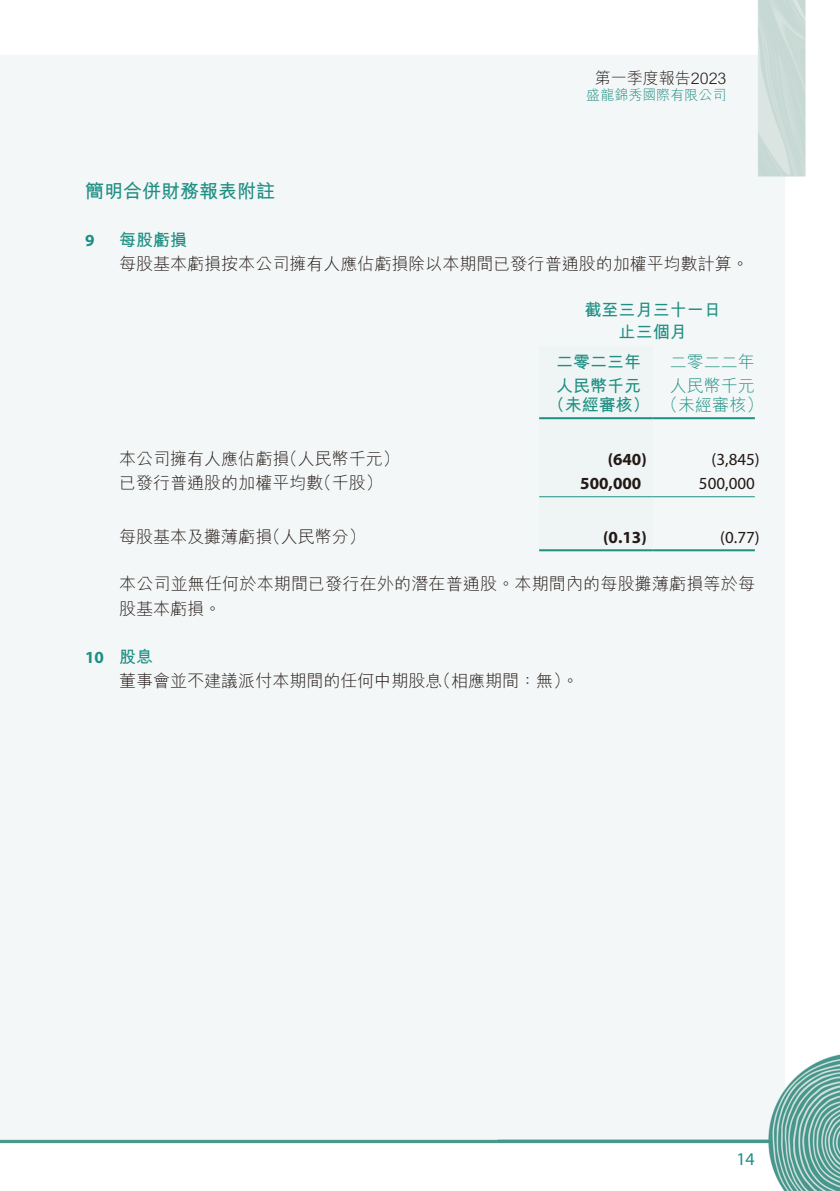
<style>
.page{position:relative;width:840px;height:1191px;background:#fff}
.page>*{position:absolute;margin:0;border:0;box-sizing:border-box;transform-origin:0 0}
.t1{font:700 19px "M Hei HK";color:#1f8f84}
.t2{font:18px "Myriad Pro";color:#1f8f84}
.t3{font:300 17px/24px "M Hei HK";color:#231916}
.t4{font:700 17px/22px "M Hei HK";color:#1f8f84;text-align:center}
.t5{font:17px "Myriad Pro";color:#231916}
.t6{font:700 17px "Myriad Pro";color:#231916}
.t7{font:300 17px "M Hei HK";color:#1f8f84}
.t8{font:700 17px "Myriad Pro";color:#1f8f84}
.t9{font:300 16px "M Hei HK";color:#231916}
.t10{font:300 14px "M Hei HK";color:#1f8f84}
.s1{font-weight:300}
</style>
<div class="page">
<img style="left:0;top:0;width:839px;height:1191px">
<div style="left:539px;top:346px;width:113px;height:203px;background:#eff5f4"></div>
<hr style="left:539px;top:417px;width:113px;height:2px;background:#1f8f84">
<hr style="left:652px;top:417px;width:102px;height:2px;background:#1f8f84">
<hr style="left:539px;top:496px;width:113px;height:1px;background:#1f8f84">
<hr style="left:652px;top:496px;width:102px;height:1px;background:#1f8f84">
<hr style="left:539px;top:549px;width:113px;height:2px;background:#1f8f84">
<hr style="left:652px;top:549px;width:102px;height:2px;background:#1f8f84">
<p class="t1" style="left:85px;top:178px;width:191px">簡明合併財務報表附註</p>
<p class="t8" style="left:85px;top:229px;width:11px">9</p>
<p class="t4" style="left:119px;top:227px;width:69px">每股虧損</p>
<p class="t9" style="left:594px;top:70px;width:133px">第一季度報告2023</p>
<p class="t10" style="left:586px;top:87px;width:141px">盛龍錦秀國際有限公司</p>
<p class="t3" style="left:119px;top:252px;width:630px">每股基本虧損按本公司擁有人應佔虧損除以本期間已發行普通股的加權平均數計算。</p>
<p class="t4" style="left:584px;top:297px;width:137px">截至三月三十一日止三個月</p>
<p class="t7" style="left:669px;top:353px;width:86px">二零二二年</p>
<p class="t4" style="left:556px;top:349px;width:86px">二零二三年</p>
<p class="t8" style="left:85px;top:645px;width:20px">10</p>
<p class="t7" style="left:669px;top:377px;width:86px">人民幣千元</p>
<p class="t4" style="left:547px;top:375px;width:217px;line-height:19px;text-align:left;text-indent:8px">人民幣千元<br>（未經審核） <span class="s1">（未經審核(</span></p>
<p class="t3" style="left:119px;top:446px;width:171px">本公司擁有人應佔虧損</p>
<p class="t3" style="left:281px;top:446px;width:120px">（人民幣千元(</p>
<p class="t6" style="left:607px;top:448px;width:40px">)640(</p>
<p class="t5" style="left:711px;top:449px;width:50px">)3,845(</p>
<p class="t3" style="left:315px;top:470px;width:70px">（千股(</p>
<p class="t3" style="left:119px;top:470px;width:205px">已發行普通股的加權平均數</p>
<p class="t6" style="left:580px;top:472px;width:63px">500,000</p>
<p class="t5" style="left:698px;top:473px;width:57px">500,000</p>
<p class="t3" style="left:264px;top:524px;width:103px">（人民幣分(</p>
<p class="t3" style="left:119px;top:524px;width:154px">每股基本及攤薄虧損</p>
<p class="t3" style="left:119px;top:572px;width:637px">本公司並無任何於本期間已發行在外的潛在普通股。本期間內的每股攤薄虧損等於每股基本虧損。</p>
<p class="t4" style="left:119px;top:644px;width:35px">股息</p>
<p class="t5" style="left:720px;top:527px;width:41px">)0.77(</p>
<p class="t6" style="left:603px;top:526px;width:45px">)0.13(</p>
<p class="t3" style="left:119px;top:668px;width:324px">董事會並不建議派付本期間的任何中期股息</p>
<p class="t3" style="left:434px;top:668px;width:146px">（相應期間：無。(</p>
<p class="t2" style="left:736px;top:1147px;width:20px">14</p>
</div>
